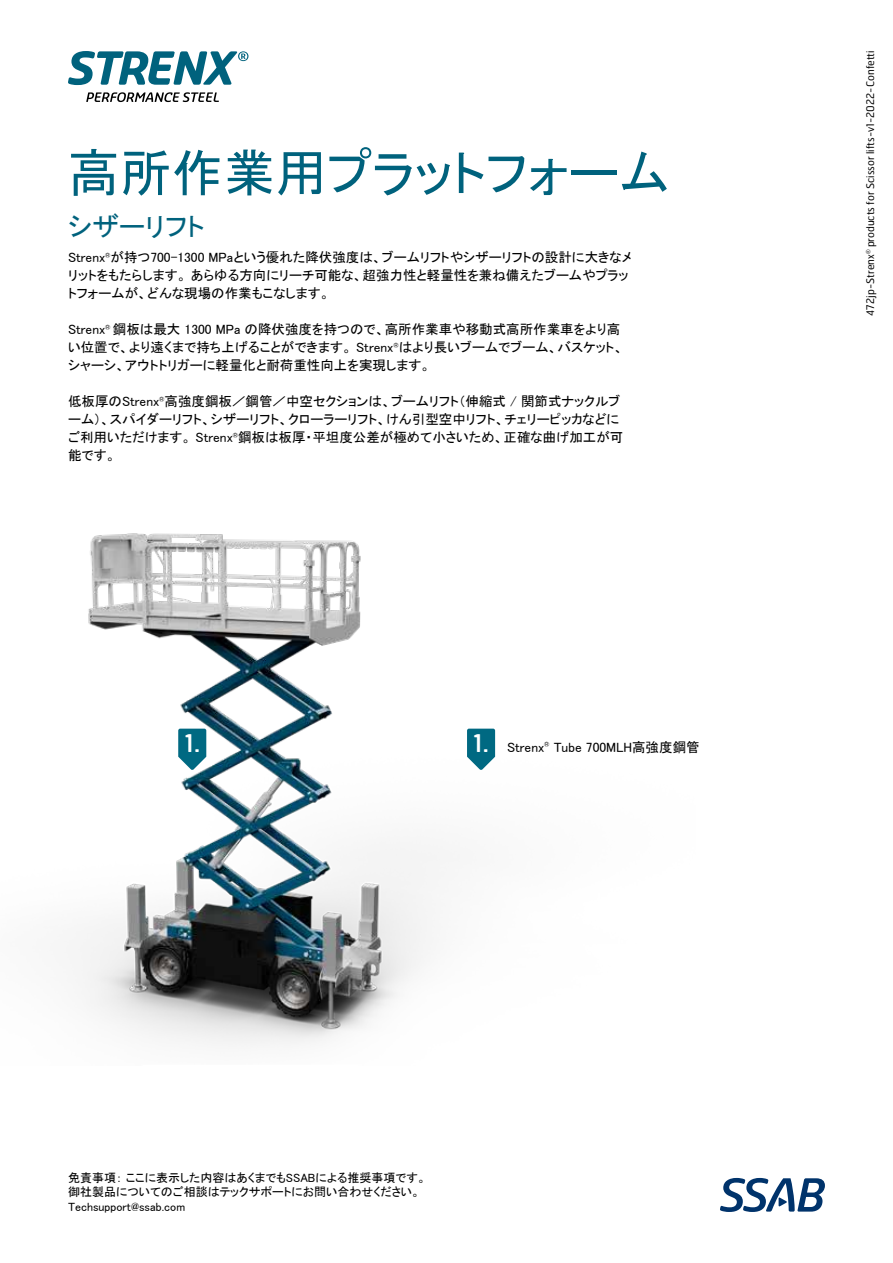
<style>
.page{position:relative;width:893px;height:1263px;background:#fff}
.page>*{position:absolute;margin:0;border:0;box-sizing:border-box;transform-origin:0 0}
.t1{font:51.75px "MS P Gothic";color:#00627d}
.t2{font:27px "MS P Gothic";color:#00627d}
.t3{font:24.45px "Hermes FB";color:#fff}
.t4{font:13.5px/18px "MS P Gothic";color:#000}
.t5{font:12px/14.4px "MS P Gothic";color:#000}
.t6{font:10.5px "Hermes FB";color:#000}
</style>
<div class="page">
<img style="left:78px;top:533px;width:418px;height:512px">
<svg style="left:68px;top:51px;width:180px;height:34px"></svg>
<svg style="left:86px;top:92px;width:133px;height:10px"></svg>
<svg style="left:720px;top:1178px;width:105px;height:34px"></svg>
<svg style="left:467px;top:729px;width:28px;height:41px"></svg>
<svg style="left:178px;top:729px;width:28px;height:41px"></svg>
<h1 class="t1" style="left:68px;top:147px;width:603px">高所作業用プラットフォーム</h1>
<h2 class="t2" style="left:68px;top:213px;width:138px">シザーリフト</h2>
<p class="t4" style="left:68px;top:248px;width:565px">Strenx<sup>®</sup>が持つ700-1300 MPaという優れた降伏強度は、ブームリフトやシザーリフトの設計に大きなメリットをもたらします。 あらゆる方向にリーチ可能な、超強力性と軽量性を兼ね備えたブームやプラットフォームが、どんな現場の作業もこなします。</p>
<p class="t4" style="left:68px;top:320px;width:557px">Strenx<sup>®</sup> 鋼板は最大 1300 MPa の降伏強度を持つので、高所作業車や移動式高所作業車をより高い位置で、より遠くまで持ち上げることができます。 Strenx<sup>®</sup>はより長いブームでブーム、バスケット、シャーシ、アウトトリガーに軽量化と耐荷重性向上を実現します。</p>
<p class="t4" style="left:68px;top:392px;width:557px">低板厚のStrenx<sup>®</sup>高強度鋼板／鋼管／中空セクションは、ブームリフト（伸縮式 / 関節式ナックルブーム）、スパイダーリフト、シザーリフト、クローラーリフト、けん引型空中リフト、チェリーピッカなどにご利用いただけます。 Strenx<sup>®</sup>鋼板は板厚・平坦度公差が極めて小さいため、正確な曲げ加工が可能です。</p>
<h3 class="t3" style="left:184px;top:727px;width:17px">1.</h3>
<h3 class="t3" style="left:473px;top:727px;width:17px">1.</h3>
<p class="t4" style="left:507px;top:738px;width:194px">Strenx<sup>®</sup> Tube 700MLH高強度鋼管</p>
<p class="t6" style="left:863px;top:316px;width:267px;rotate:-90deg">472jp-Strenx<sup>®</sup> products for Scissor lifts-v1-2022-Confetti</p>
<p class="t5" style="left:68px;top:1170px;width:359px">免責事項： ここに表示した内容はあくまでもSSABによる推奨事項です。御社製品についてのご相談はテックサポートにお問い合わせください。<br>Techsupport@ssab.com</p>
</div>
